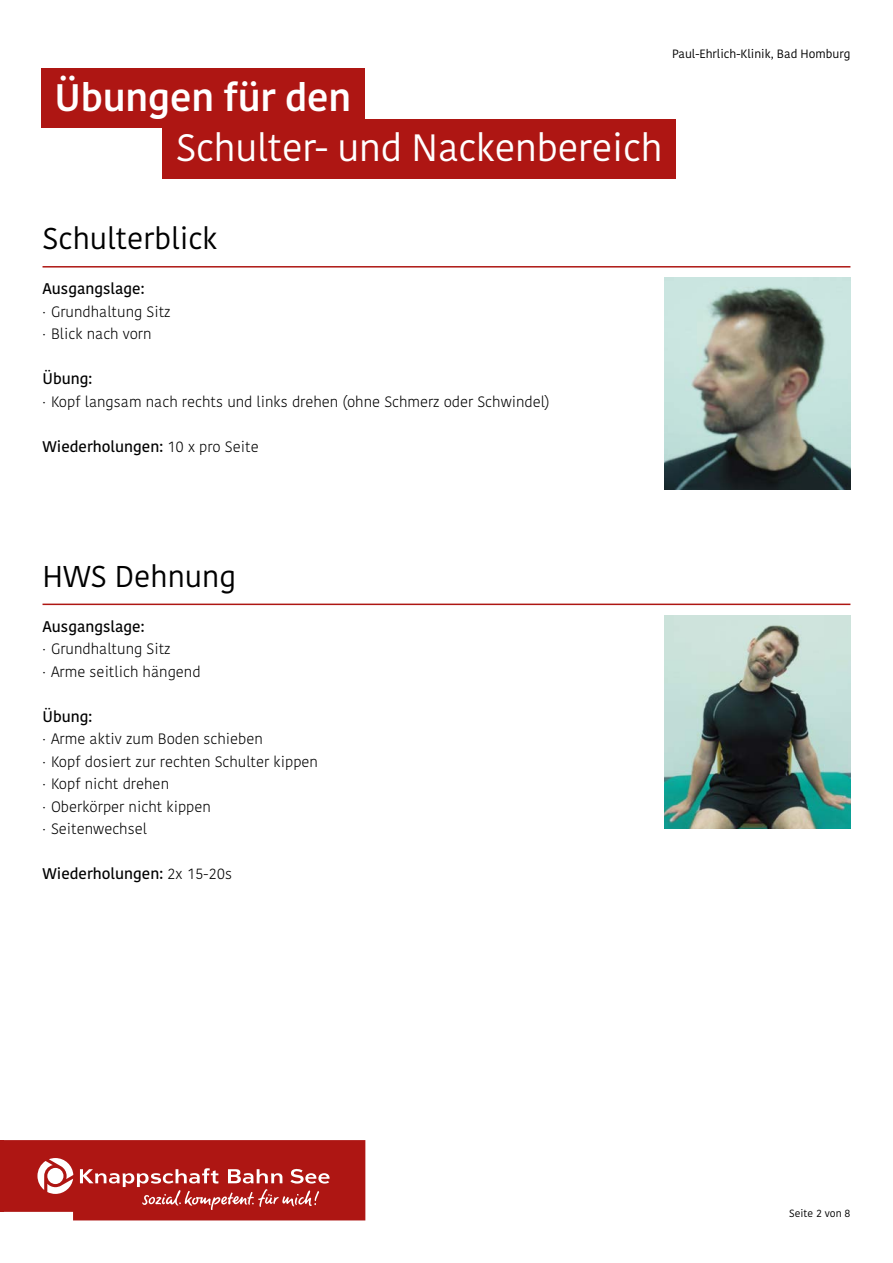
<style>
.page{position:relative;width:893px;height:1263px;background:#fff}
.page>*{position:absolute;margin:0;border:0;box-sizing:border-box;transform-origin:0 0}
._01_Titel_Kapitel_Titel_1_Zeile_Kohinoor_{font:600 38.25px "Kohinoor KBS";letter-spacing:-.005em;color:#fff}
._01_Titel_Kapitel_Titel_2_Zeile_Kohinoor_{font:37.95px "Kohinoor KBS";letter-spacing:-.005em;color:#fff}
._03_Texte_Headline_Kohinoor_Regular_34pt{font:30px "Kohinoor KBS";color:#000}
._03_Texte_Subheadline_Kohinoor_Medium_10_{font:500 15.3px "Kohinoor KBS";color:#000}
.t1{font:300 15px "Kohinoor KBS";color:#000}
.t2{font:12px "Kohinoor KBS";color:#000}
._03_Texte_Subheadline_Kohinoor_Medium_12p{font:10.5px "Kohinoor KBS";color:#000}
.s1{font-family:"Profile SC"}
.s2{font-weight:300;font-size:15px}
</style>
<div class="page">
<hr style="left:0;top:1140px;width:4px;height:72px;background:#ae1613">
<svg style="left:4px;top:1140px;width:361px;height:80px;background:#b7302e"></svg>
<hr style="left:43px;top:266px;width:807px;height:2px;background:#ae1613">
<hr style="left:43px;top:604px;width:807px;height:1px;background:#ae1613">
<div style="left:163px;top:120px;width:513px;height:59px;background:#ae1613"></div>
<div style="left:41px;top:69px;width:324px;height:59px;background:#ae1613"></div>
<img style="left:664px;top:277px;width:186px;height:213px">
<img style="left:664px;top:616px;width:186px;height:213px">
<h1 class="_01_Titel_Kapitel_Titel_1_Zeile_Kohinoor_" style="left:55px;top:73px;width:298px">Übungen für den</h1>
<h1 class="_01_Titel_Kapitel_Titel_2_Zeile_Kohinoor_" style="left:176px;top:124px;width:488px">Schulter- und Nackenbereich</h1>
<p class="t2" style="left:672px;top:46px;width:180px">Paul-Ehrlich-Klinik, Bad Homburg</p>
<h2 class="_03_Texte_Headline_Kohinoor_Regular_34pt" style="left:43px;top:219px;width:177px">Schulterblick</h2>
<h3 class="_03_Texte_Subheadline_Kohinoor_Medium_10_" style="left:43px;top:279px;width:103px">Ausgangslage:</h3>
<p class="t1" style="left:43px;top:302px;width:130px"><span class="s1">·</span> Grundhaltung Sitz</p>
<p class="t1" style="left:43px;top:324px;width:111px"><span class="s1">·</span> Blick nach vorn</p>
<h3 class="_03_Texte_Subheadline_Kohinoor_Medium_10_" style="left:43px;top:369px;width:51px">Übung:</h3>
<p class="t1" style="left:43px;top:392px;width:509px"><span class="s1">·</span> Kopf langsam nach rechts und links drehen (ohne Schmerz oder Schwindel)</p>
<h3 class="_03_Texte_Subheadline_Kohinoor_Medium_10_" style="left:43px;top:436px;width:218px">Wiederholungen: <span class="s2">10 x pro Seite</span></h3>
<h2 class="_03_Texte_Headline_Kohinoor_Regular_34pt" style="left:43px;top:557px;width:195px">HWS Dehnung</h2>
<h3 class="_03_Texte_Subheadline_Kohinoor_Medium_10_" style="left:43px;top:616px;width:103px">Ausgangslage:</h3>
<p class="t1" style="left:43px;top:639px;width:130px"><span class="s1">·</span> Grundhaltung Sitz</p>
<p class="t1" style="left:43px;top:662px;width:160px"><span class="s1">·</span> Arme seitlich hängend</p>
<h3 class="_03_Texte_Subheadline_Kohinoor_Medium_10_" style="left:43px;top:706px;width:51px">Übung:</h3>
<p class="t1" style="left:43px;top:729px;width:222px"><span class="s1">·</span> Arme aktiv zum Boden schieben</p>
<p class="t1" style="left:43px;top:752px;width:277px"><span class="s1">·</span> Kopf dosiert zur rechten Schulter kippen</p>
<p class="t1" style="left:43px;top:774px;width:128px"><span class="s1">·</span> Kopf nicht drehen</p>
<p class="t1" style="left:43px;top:797px;width:170px"><span class="s1">·</span> Oberkörper nicht kippen</p>
<p class="t1" style="left:43px;top:819px;width:106px"><span class="s1">·</span> Seitenwechsel</p>
<h3 class="_03_Texte_Subheadline_Kohinoor_Medium_10_" style="left:43px;top:864px;width:191px">Wiederholungen: <span class="s2">2x 15-20s</span></h3>
<p class="_03_Texte_Subheadline_Kohinoor_Medium_12p" style="left:789px;top:1206px;width:63px">Seite 2 von 8</p>
</div>
